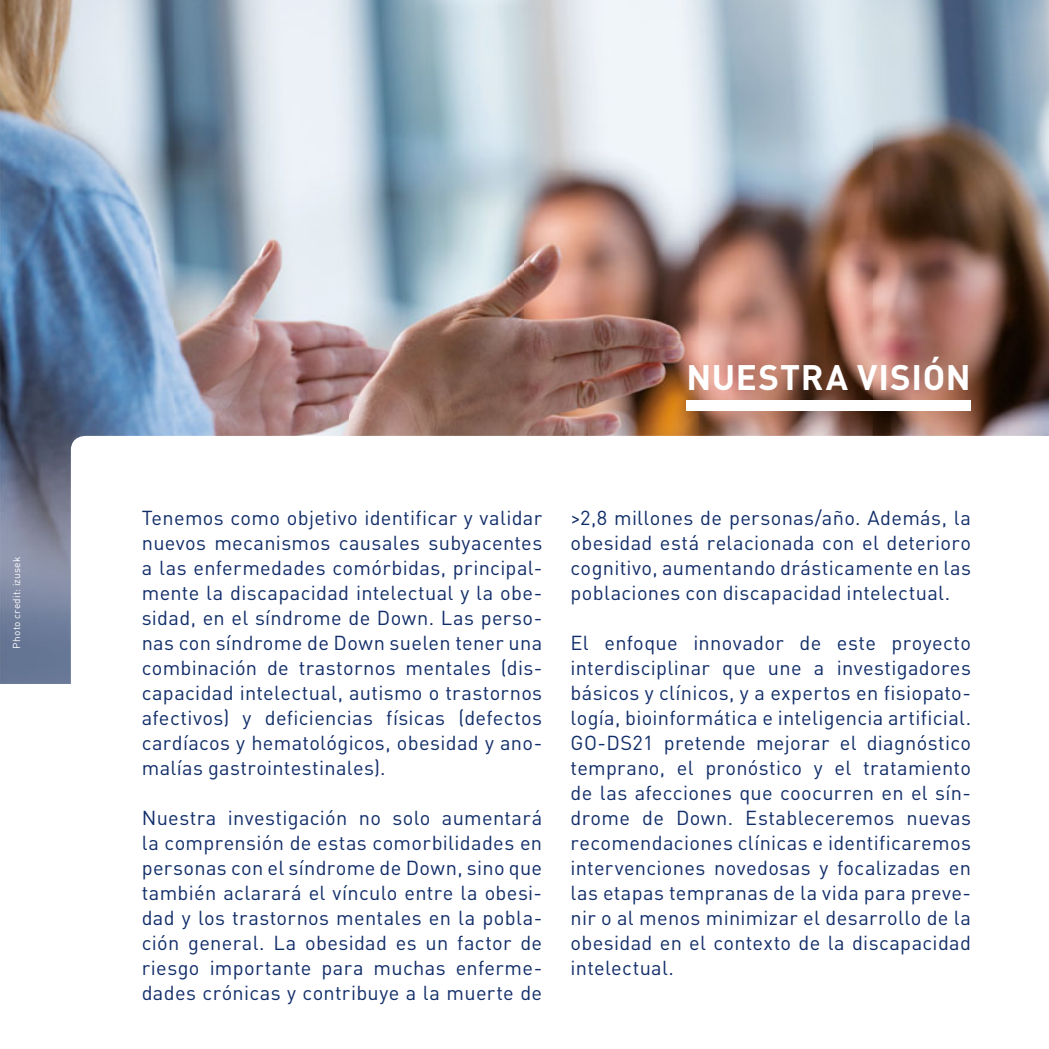
<style>
.page{position:relative;width:1049px;height:1049px;background:#fff}
.page>*{position:absolute;margin:0;border:0;box-sizing:border-box;transform-origin:0 0}
.t1{font:700 35px "DIN Pro";letter-spacing:.02em;color:#fff}
.t2{font:20px/25px "DIN Pro";letter-spacing:.015em;color:#112d69;text-align:justify}
.t3{font:10px "DIN Pro";letter-spacing:.03em;color:#fff}
</style>
<div class="page">
<img style="left:0;top:0;width:1049px;height:684px">
<div style="left:992px;top:436px;width:57px;height:613px;background:#fff"></div>
<svg style="left:71px;top:436px;width:921px;height:248px"></svg>
<div style="left:686px;top:400px;width:285px;height:10px;background:#fff"></div>
<p class="t3" style="left:13px;top:648px;width:93px;rotate:-90deg">Photo credit: izusek</p>
<h1 class="t1" style="left:686px;top:365px;width:286px">NUESTRA VISIÓN</h1>
<p class="t2" style="left:142px;top:508px;width:402px">Tenemos como objetivo identificar y validar nuevos mecanismos causales subyacentes a las enfermedades comórbidas, principal&shy;mente la discapacidad intelectual y la obe&shy;sidad, en el síndrome de Down. Las perso&shy;nas con síndrome de Down suelen tener una combinación de trastornos mentales (dis&shy;capacidad intelectual, autismo o trastornos afectivos) y deficiencias físicas (defectos cardíacos y hematológicos, obesidad y ano&shy;malías gastrointestinales).</p>
<p class="t2" style="left:142px;top:808px;width:402px">Nuestra investigación no solo aumentará la comprensión de estas comorbilidades en personas con el síndrome de Down, sino que también aclarará el vínculo entre la obesi&shy;dad y los trastornos mentales en la pobla&shy;ción general. La obesidad es un factor de riesgo importante para muchas enferme&shy;dades crónicas y contribuye a la muerte de</p>
<p class="t2" style="left:570px;top:508px;width:402px">&gt;2,8 millones de personas/año. Además, la obesidad está relacionada con el deterioro cognitivo, aumentando drásticamente en las poblaciones con discapacidad intelectual.</p>
<p class="t2" style="left:570px;top:633px;width:402px">El enfoque innovador de este proyecto interdisciplinar que une a investigadores básicos y clínicos, y a expertos en fisiopato&shy;logía, bioinformática e inteligencia artificial.<br>GO-DS21 pretende mejorar el diagnóstico temprano, el pronóstico y el tratamiento de las afecciones que coocurren en el sín&shy;drome de Down. Estableceremos nuevas recomendaciones clínicas e identificaremos intervenciones novedosas y focalizadas en las etapas tempranas de la vida para preve&shy;nir o al menos minimizar el desarrollo de la obesidad en el contexto de la discapacidad intelectual.</p>
</div>
